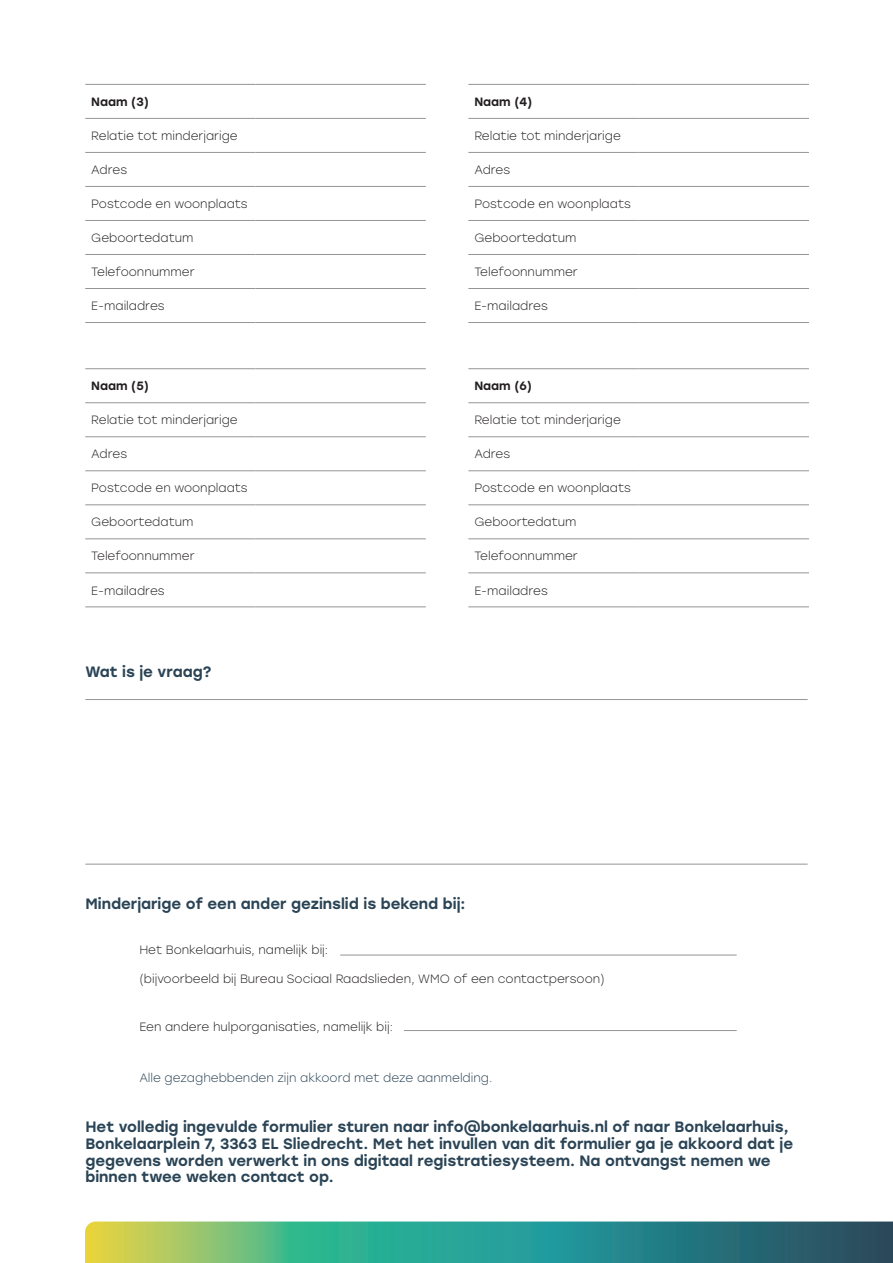
<style>
.page{position:relative;width:893px;height:1263px;background:#fff}
.page>*{position:absolute;margin:0;border:0;box-sizing:border-box;transform-origin:0 0}
.t1{font:500 15px/16.8px "Stolzl";color:#2a4456}
.t2{font:300 12px "Stolzl";color:#231f20}
.t3{font:300 12px "Stolzl";color:#2a4456}
.t4{font:500 12px "Stolzl";color:#231f20}
</style>
<div class="page">
<svg style="left:85px;top:1221px;width:808px;height:42px;background:#489a80"></svg>
<hr style="left:85px;top:699px;width:723px;height:1px;background:#939598">
<hr style="left:85px;top:864px;width:723px;height:1px;background:#939598">
<hr style="left:85px;top:84px;width:171px;height:1px;background:#939598">
<hr style="left:256px;top:84px;width:170px;height:1px;background:#939598">
<hr style="left:256px;top:118px;width:170px;height:1px;background:#939598">
<hr style="left:256px;top:152px;width:170px;height:1px;background:#939598">
<hr style="left:256px;top:186px;width:170px;height:1px;background:#939598">
<hr style="left:256px;top:220px;width:170px;height:1px;background:#939598">
<hr style="left:256px;top:254px;width:170px;height:1px;background:#939598">
<hr style="left:256px;top:288px;width:170px;height:1px;background:#939598">
<hr style="left:256px;top:322px;width:170px;height:1px;background:#939598">
<hr style="left:85px;top:118px;width:171px;height:1px;background:#939598">
<hr style="left:85px;top:152px;width:171px;height:1px;background:#939598">
<hr style="left:85px;top:186px;width:171px;height:1px;background:#939598">
<hr style="left:85px;top:220px;width:171px;height:1px;background:#939598">
<hr style="left:85px;top:254px;width:171px;height:1px;background:#939598">
<hr style="left:85px;top:288px;width:171px;height:1px;background:#939598">
<hr style="left:85px;top:322px;width:171px;height:1px;background:#939598">
<hr style="left:468px;top:84px;width:171px;height:1px;background:#939598">
<hr style="left:639px;top:84px;width:170px;height:1px;background:#939598">
<hr style="left:639px;top:118px;width:170px;height:1px;background:#939598">
<hr style="left:639px;top:152px;width:170px;height:1px;background:#939598">
<hr style="left:639px;top:186px;width:170px;height:1px;background:#939598">
<hr style="left:639px;top:220px;width:170px;height:1px;background:#939598">
<hr style="left:639px;top:254px;width:170px;height:1px;background:#939598">
<hr style="left:639px;top:288px;width:170px;height:1px;background:#939598">
<hr style="left:639px;top:322px;width:170px;height:1px;background:#939598">
<hr style="left:468px;top:118px;width:171px;height:1px;background:#939598">
<hr style="left:468px;top:152px;width:171px;height:1px;background:#939598">
<hr style="left:468px;top:186px;width:171px;height:1px;background:#939598">
<hr style="left:468px;top:220px;width:171px;height:1px;background:#939598">
<hr style="left:468px;top:254px;width:171px;height:1px;background:#939598">
<hr style="left:468px;top:288px;width:171px;height:1px;background:#939598">
<hr style="left:468px;top:322px;width:171px;height:1px;background:#939598">
<hr style="left:85px;top:368px;width:171px;height:1px;background:#939598">
<hr style="left:256px;top:368px;width:170px;height:1px;background:#939598">
<hr style="left:256px;top:402px;width:170px;height:1px;background:#939598">
<hr style="left:256px;top:436px;width:170px;height:1px;background:#939598">
<hr style="left:256px;top:470px;width:170px;height:1px;background:#939598">
<hr style="left:256px;top:504px;width:170px;height:1px;background:#939598">
<hr style="left:256px;top:539px;width:170px;height:1px;background:#939598">
<hr style="left:256px;top:573px;width:170px;height:1px;background:#939598">
<hr style="left:256px;top:607px;width:170px;height:1px;background:#939598">
<hr style="left:85px;top:402px;width:171px;height:1px;background:#939598">
<hr style="left:85px;top:436px;width:171px;height:1px;background:#939598">
<hr style="left:85px;top:470px;width:171px;height:1px;background:#939598">
<hr style="left:85px;top:504px;width:171px;height:1px;background:#939598">
<hr style="left:85px;top:539px;width:171px;height:1px;background:#939598">
<hr style="left:85px;top:573px;width:171px;height:1px;background:#939598">
<hr style="left:85px;top:607px;width:171px;height:1px;background:#939598">
<hr style="left:468px;top:368px;width:171px;height:1px;background:#939598">
<hr style="left:639px;top:368px;width:170px;height:1px;background:#939598">
<hr style="left:639px;top:402px;width:170px;height:1px;background:#939598">
<hr style="left:639px;top:436px;width:170px;height:1px;background:#939598">
<hr style="left:639px;top:470px;width:170px;height:1px;background:#939598">
<hr style="left:639px;top:504px;width:170px;height:1px;background:#939598">
<hr style="left:639px;top:539px;width:170px;height:1px;background:#939598">
<hr style="left:639px;top:573px;width:170px;height:1px;background:#939598">
<hr style="left:639px;top:607px;width:170px;height:1px;background:#939598">
<hr style="left:468px;top:402px;width:171px;height:1px;background:#939598">
<hr style="left:468px;top:436px;width:171px;height:1px;background:#939598">
<hr style="left:468px;top:470px;width:171px;height:1px;background:#939598">
<hr style="left:468px;top:504px;width:171px;height:1px;background:#939598">
<hr style="left:468px;top:539px;width:171px;height:1px;background:#939598">
<hr style="left:468px;top:573px;width:171px;height:1px;background:#939598">
<hr style="left:468px;top:607px;width:171px;height:1px;background:#939598">
<hr style="left:340px;top:955px;width:397px;height:1px;background:#939598">
<hr style="left:404px;top:1030px;width:333px;height:1px;background:#939598">
<p class="t4" style="left:91px;top:93px;width:59px">Naam (3)</p>
<p class="t2" style="left:91px;top:128px;width:148px">Relatie tot minderjarige</p>
<p class="t2" style="left:91px;top:162px;width:37px">Adres</p>
<p class="t2" style="left:91px;top:196px;width:158px">Postcode en woonplaats</p>
<p class="t2" style="left:91px;top:230px;width:104px">Geboortedatum</p>
<p class="t2" style="left:91px;top:264px;width:105px">Telefoonnummer</p>
<p class="t2" style="left:91px;top:298px;width:75px">E-mailadres</p>
<p class="t4" style="left:91px;top:378px;width:59px">Naam (5)</p>
<p class="t2" style="left:91px;top:412px;width:148px">Relatie tot minderjarige</p>
<p class="t2" style="left:91px;top:446px;width:37px">Adres</p>
<p class="t2" style="left:91px;top:480px;width:158px">Postcode en woonplaats</p>
<p class="t2" style="left:91px;top:514px;width:104px">Geboortedatum</p>
<p class="t2" style="left:91px;top:548px;width:105px">Telefoonnummer</p>
<p class="t2" style="left:91px;top:582px;width:75px">E-mailadres</p>
<p class="t1" style="left:85px;top:662px;width:128px">Wat is je vraag?</p>
<p class="t4" style="left:474px;top:93px;width:60px">Naam (4)</p>
<p class="t2" style="left:474px;top:128px;width:148px">Relatie tot minderjarige</p>
<p class="t2" style="left:474px;top:162px;width:37px">Adres</p>
<p class="t2" style="left:474px;top:196px;width:158px">Postcode en woonplaats</p>
<p class="t2" style="left:474px;top:230px;width:104px">Geboortedatum</p>
<p class="t2" style="left:474px;top:264px;width:105px">Telefoonnummer</p>
<p class="t2" style="left:474px;top:298px;width:75px">E-mailadres</p>
<p class="t4" style="left:474px;top:378px;width:59px">Naam (6)</p>
<p class="t2" style="left:474px;top:412px;width:148px">Relatie tot minderjarige</p>
<p class="t2" style="left:474px;top:446px;width:37px">Adres</p>
<p class="t2" style="left:474px;top:480px;width:158px">Postcode en woonplaats</p>
<p class="t2" style="left:474px;top:514px;width:104px">Geboortedatum</p>
<p class="t2" style="left:474px;top:548px;width:105px">Telefoonnummer</p>
<p class="t2" style="left:474px;top:582px;width:75px">E-mailadres</p>
<p class="t1" style="left:85px;top:894px;width:382px">Minderjarige of een ander gezinslid is bekend bij:</p>
<p class="t2" style="left:139px;top:942px;width:190px">Het Bonkelaarhuis, namelijk bij:</p>
<p class="t2" style="left:139px;top:971px;width:467px">(bijvoorbeeld bij Bureau Sociaal Raadslieden, WMO of een contactpersoon)</p>
<p class="t2" style="left:139px;top:1019px;width:255px">Een andere hulporganisaties, namelijk bij:</p>
<p class="t3" style="left:139px;top:1069px;width:354px">Alle gezaghebbenden zijn akkoord met deze aanmelding.</p>
<p class="t1" style="left:85px;top:1117px;width:709px">Het volledig ingevulde formulier sturen naar info@bonkelaarhuis.nl of naar Bonkelaarhuis, Bonkelaarplein 7, 3363 EL Sliedrecht. Met het invullen van dit formulier ga je akkoord dat je gegevens worden verwerkt in ons digitaal registratiesysteem. Na ontvangst nemen we binnen twee weken contact op.</p>
</div>
